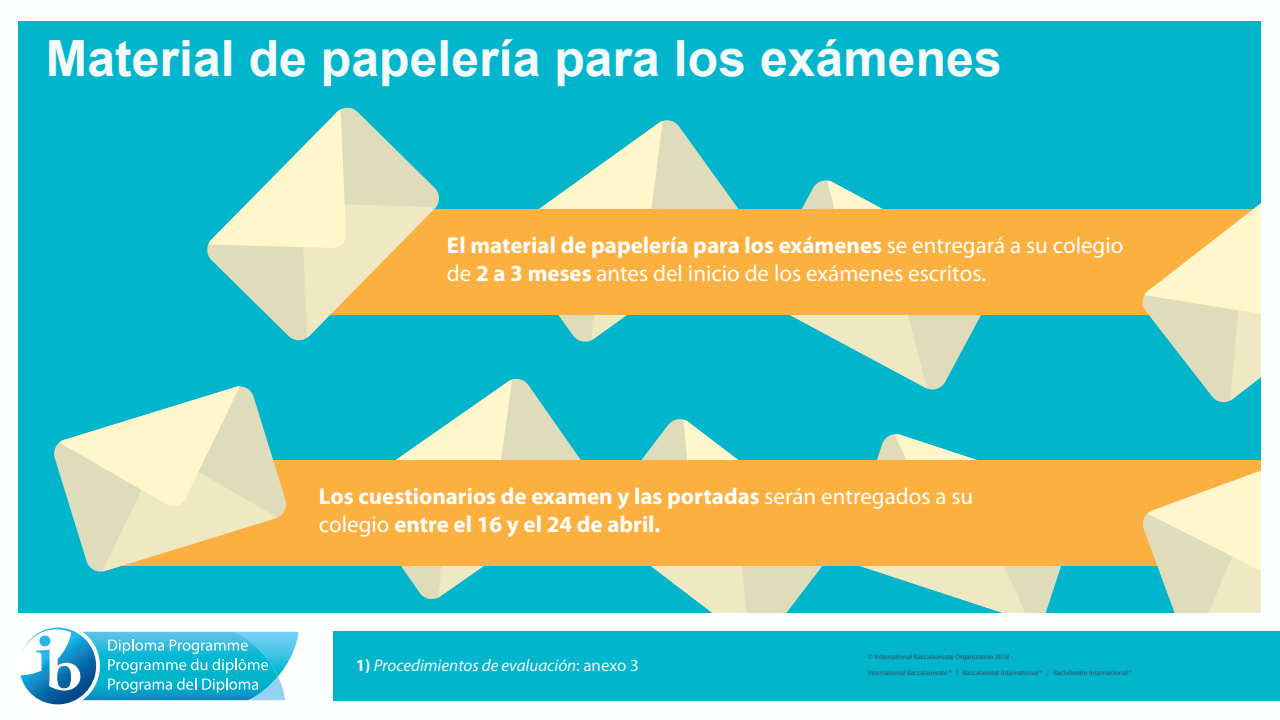
<style>
.page{position:relative;width:1280px;height:720px;background:#fff}
.page>*{position:absolute;margin:0;border:0;box-sizing:border-box;transform-origin:0 0}
.t1{font:700 50px "Arial";color:#f4f9f9}
.t2{font:23px/27.6px "Myriad Pro";color:#fff}
.t3{font:700 23px/27.6px "Myriad Pro";color:#fff}
.t4{font:italic 17px "Myriad Pro";color:#f4f9f9}
.t5{font:7px "Myriad Pro";color:#394d68}
.s1{font-weight:700}
.s2{font-weight:400}
.s3{font-weight:700;font-style:normal}
.s4{font-style:normal}
</style>
<div class="page">
<div style="left:18px;top:21px;width:1243px;height:592px;background:#00b5cc"></div>
<svg style="left:860px;top:434px;width:201px;height:179px"></svg>
<svg style="left:396px;top:380px;width:185px;height:218px"></svg>
<svg style="left:539px;top:121px;width:200px;height:219px"></svg>
<svg style="left:790px;top:181px;width:191px;height:207px"></svg>
<svg style="left:641px;top:420px;width:181px;height:193px"></svg>
<div style="left:304px;top:209px;width:955px;height:106px;background:#fbb040"></div>
<div style="left:117px;top:460px;width:1144px;height:106px;background:#fbb040"></div>
<svg style="left:54px;top:443px;width:232px;height:129px"></svg>
<svg style="left:59px;top:386px;width:218px;height:185px"></svg>
<svg style="left:208px;top:109px;width:228px;height:229px"></svg>
<svg style="left:1143px;top:470px;width:118px;height:143px"></svg>
<svg style="left:1142px;top:203px;width:119px;height:200px"></svg>
<div style="left:333px;top:631px;width:947px;height:70px;background:#00b5cc"></div>
<svg style="left:20px;top:627px;width:279px;height:78px"></svg>
<h1 class="t1" style="left:46px;top:25px;width:957px">Material de papelería para los exámenes</h1>
<h2 class="t2" style="left:447px;top:232px;width:678px"><span class="s1">El material de papelería para los exámenes</span> se entregará a su colegio de <span class="s1">2 a 3 meses</span> antes del inicio de los exámenes escritos.</h2>
<h2 class="t3" style="left:319px;top:483px;width:656px">Los cuestionarios de examen y las portadas <span class="s2">serán entregados a su colegio</span> entre el 16 y el 24 de abril.</h2>
<h3 class="t4" style="left:356px;top:655px;width:284px"><span class="s3">1)</span> Procedimientos de evaluación<span class="s4">: anexo 3</span></h3>
<p class="t5" style="left:868px;top:653px;width:143px">© International Baccalaureate Organization 2018</p>
<p class="t5" style="left:868px;top:669px;width:265px">International Baccalaureate ® | Baccalauréat International ® | Bachillerato Internacional ®</p>
</div>
